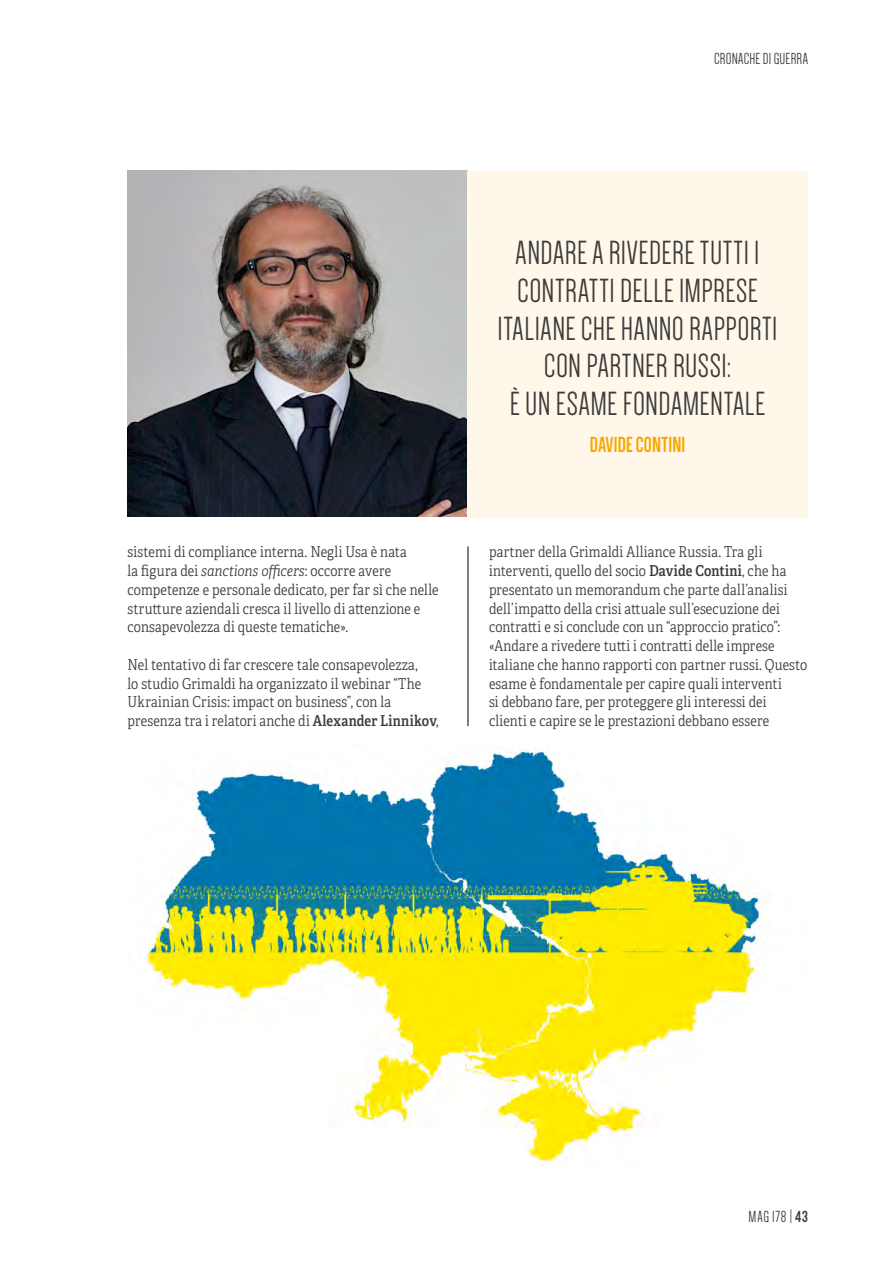
<style>
.page{position:relative;width:893px;height:1263px;background:#fff}
.page>*{position:absolute;margin:0;border:0;box-sizing:border-box;transform-origin:0 0}
.t1{font:34.5px/37.5px "Dense";letter-spacing:.015em;color:#3c3c3b;text-align:center}
.t2{font:700 22.5px "Dense";letter-spacing:.005em;color:#f7a600}
.t3{font:16.5px "Dense";letter-spacing:.01em;color:#3c3c3b}
.t4{font:15px/18.8px "Adelle Condensed Lt";letter-spacing:.01em;color:#3c3c3b}
.s1{font-style:italic}
.s2{font-family:"Adelle Condensed Sb"}
.s3{font-weight:700}
</style>
<div class="page">
<hr style="left:468px;top:546px;width:1px;height:180px;background:#000">
<img style="left:144px;top:748px;width:626px;height:420px">
<img style="left:128px;top:170px;width:340px;height:347px">
<div style="left:467px;top:171px;width:341px;height:347px;background:#fff7ea"></div>
<p class="t3" style="left:714px;top:50px;width:95px">CRONACHE DI GUERRA</p>
<p class="t4" style="left:128px;top:542px;width:312px">sistemi di compliance interna. Negli Usa è nata<br>la figura dei <span class="s1">sanctions officers</span>: occorre avere competenze e personale dedicato, per far sì che nelle strutture aziendali cresca il livello di attenzione e consapevolezza di queste tematiche».</p>
<p class="t4" style="left:128px;top:655px;width:312px">Nel tentativo di far crescere tale consapevolezza,<br>lo studio Grimaldi ha organizzato il webinar “The Ukrainian Crisis: impact on business”, con la presenza tra i relatori anche di <span class="s2">Alexander Linnikov</span>,</p>
<h1 class="t1" style="left:498px;top:235px;width:281px">ANDARE A RIVEDERE TUTTI I<br>CONTRATTI DELLE IMPRESE<br>ITALIANE CHE HANNO RAPPORTI<br>CON PARTNER RUSSI:<br>È UN ESAME FONDAMENTALE</h1>
<h2 class="t2" style="left:590px;top:434px;width:97px">DAVIDE CONTINI</h2>
<p class="t4" style="left:489px;top:542px;width:320px">partner della Grimaldi Alliance Russia. Tra gli interventi, quello del socio <span class="s2">Davide Contini</span>, che ha presentato un memorandum che parte dall’analisi dell’impatto della crisi attuale sull’esecuzione dei contratti e si conclude con un “approccio pratico”: «Andare a rivedere tutti i contratti delle imprese italiane che hanno rapporti con partner russi. Questo esame è fondamentale per capire quali interventi<br>si debbano fare, per proteggere gli interessi dei clienti e capire se le prestazioni debbano essere</p>
<p class="t3" style="left:749px;top:1208px;width:61px">MAG 178 | <span class="s3">43</span></p>
</div>
